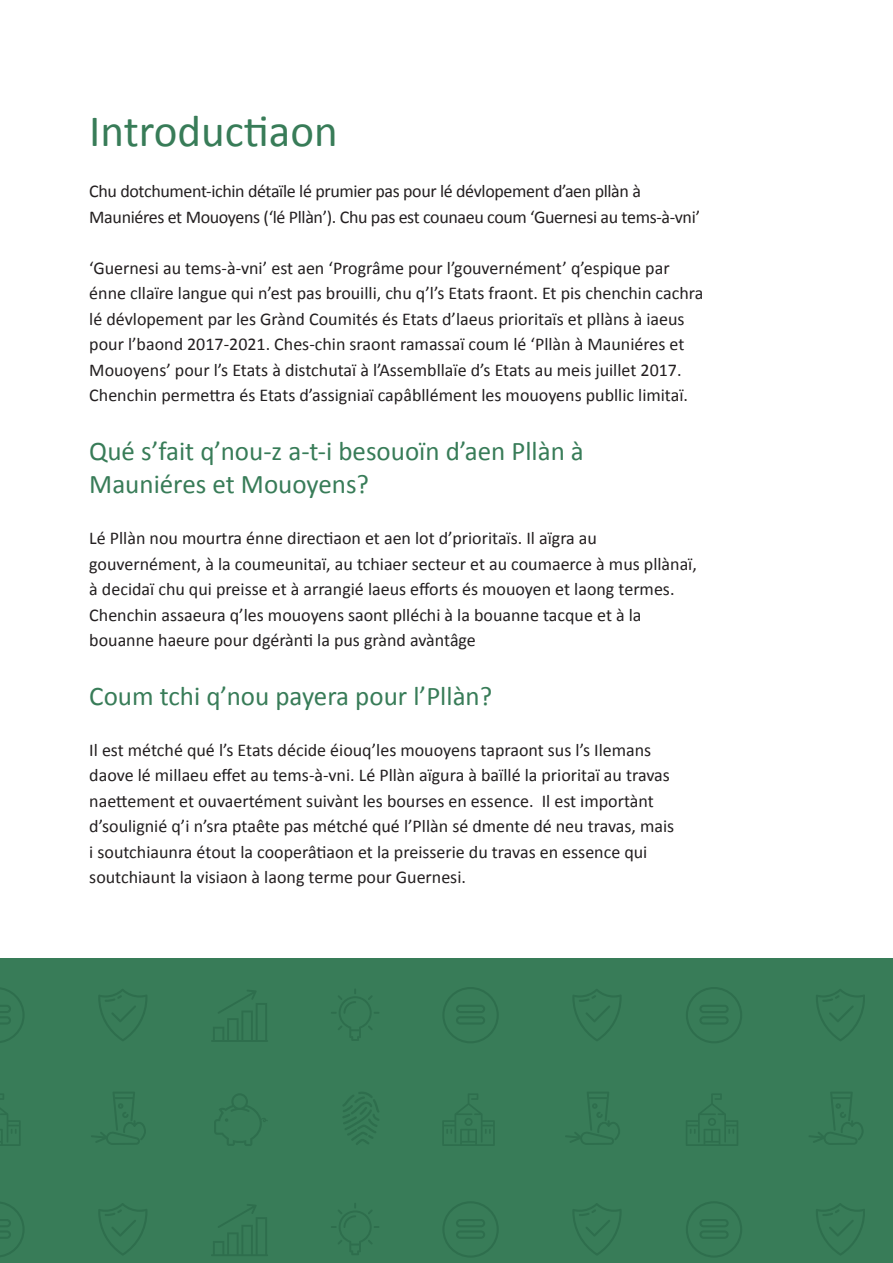
<style>
.page{position:relative;width:893px;height:1263px;background:#fff}
.page>*{position:absolute;margin:0;border:0;box-sizing:border-box;transform-origin:0 0}
.Header_2{font:45px "Calibri";color:#387c58}
.Header_4{font:27px/33px "Calibri";color:#387c58}
.Body_Copy{font:18px/25.5px "Calibri";color:#231f20}
.Body_Copy-2{font:18px/25.5px "Calibri";letter-spacing:-.02em;color:#231f20}
</style>
<div class="page">
<div style="left:0;top:959px;width:893px;height:304px;background:#387c58"></div>
<svg style="left:0;top:988px;width:24px;height:55px"></svg>
<svg style="left:343px;top:1092px;width:36px;height:53px"></svg>
<svg style="left:211px;top:990px;width:57px;height:52px"></svg>
<svg style="left:331px;top:989px;width:48px;height:52px"></svg>
<svg style="left:91px;top:1092px;width:55px;height:53px"></svg>
<svg style="left:214px;top:1094px;width:53px;height:52px"></svg>
<svg style="left:0;top:1094px;width:20px;height:52px"></svg>
<svg style="left:98px;top:989px;width:49px;height:52px"></svg>
<svg style="left:443px;top:987px;width:56px;height:56px"></svg>
<svg style="left:565px;top:1092px;width:55px;height:53px"></svg>
<svg style="left:442px;top:1094px;width:53px;height:52px"></svg>
<svg style="left:573px;top:989px;width:48px;height:52px"></svg>
<svg style="left:0;top:1202px;width:24px;height:55px"></svg>
<svg style="left:211px;top:1204px;width:57px;height:52px"></svg>
<svg style="left:331px;top:1203px;width:48px;height:52px"></svg>
<svg style="left:98px;top:1203px;width:49px;height:52px"></svg>
<svg style="left:443px;top:1201px;width:56px;height:56px"></svg>
<svg style="left:573px;top:1203px;width:48px;height:52px"></svg>
<svg style="left:686px;top:987px;width:56px;height:56px"></svg>
<svg style="left:809px;top:1092px;width:54px;height:53px"></svg>
<svg style="left:686px;top:1094px;width:52px;height:52px"></svg>
<svg style="left:816px;top:989px;width:49px;height:52px"></svg>
<svg style="left:686px;top:1201px;width:56px;height:56px"></svg>
<svg style="left:816px;top:1203px;width:49px;height:52px"></svg>
<p class="Header_2" style="left:89px;top:104px;width:250px">Introductiaon</p>
<p class="Body_Copy-2" style="left:89px;top:178px;width:612px">Chu dotchument-ichin détaïle lé prumier pas pour lé dévlopement d’aen pllàn à<br>Mauniéres et Mouoyens (‘lé Pllàn’). Chu pas est counaeu coum ‘Guernesi au tems-à-vni’</p>
<p class="Body_Copy" style="left:89px;top:254px;width:615px">‘Guernesi au tems-à-vni’ est aen ‘Progrâme pour l’gouvernément’ q’espique par énne cllaïre langue qui n’est pas brouilli, chu q’l’s Etats fraont. Et pis chenchin cachra lé dévlopement par les Grànd Coumités és Etats d’laeus prioritaïs et pllàns à iaeus pour l’baond 2017-2021. Ches-chin sraont ramassaï coum lé ‘Pllàn à Mauniéres et Mouoyens’ pour l’s Etats à distchutaï à l’Assembllaïe d’s Etats au meis juillet 2017.<br>Chenchin permettra és Etats d’assigniaï capâbllément les mouoyens publlic limitaï.</p>
<p class="Header_4" style="left:89px;top:433px;width:496px">Qué s’fait q’nou-z a-t-i besouoïn d’aen Pllàn à<br>Mauniéres et Mouoyens?</p>
<p class="Body_Copy" style="left:89px;top:524px;width:609px">Lé Pllàn nou mourtra énne directiaon et aen lot d’prioritaïs. Il aïgra au gouvernément, à la coumeunitaï, au tchiaer secteur et au coumaerce à mus pllànaï, à decidaï chu qui preisse et à arrangié laeus efforts és mouoyen et laong termes.<br>Chenchin assaeura q’les mouoyens saont plléchi à la bouanne tacque et à la bouanne haeure pour dgérànti la pus grànd avàntâge</p>
<p class="Header_4" style="left:89px;top:678px;width:404px">Coum tchi q’nou payera pour l’Pllàn?</p>
<p class="Body_Copy" style="left:89px;top:736px;width:586px">Il est métché qué l’s Etats décide éiouq’les mouoyens tapraont sus l’s Ilemans daove lé millaeu effet au tems-à-vni. Lé Pllàn aïgura à baïllé la prioritaï au travas naettement et ouvaertément suivànt les bourses en essence. Il est importànt d’soulignié q’i n’sra ptaête pas métché qué l’Pllàn sé dmente dé neu travas, mais i soutchiaunra étout la cooperâtiaon et la preisserie du travas en essence qui soutchiaunt la visiaon à laong terme pour Guernesi.</p>
</div>
